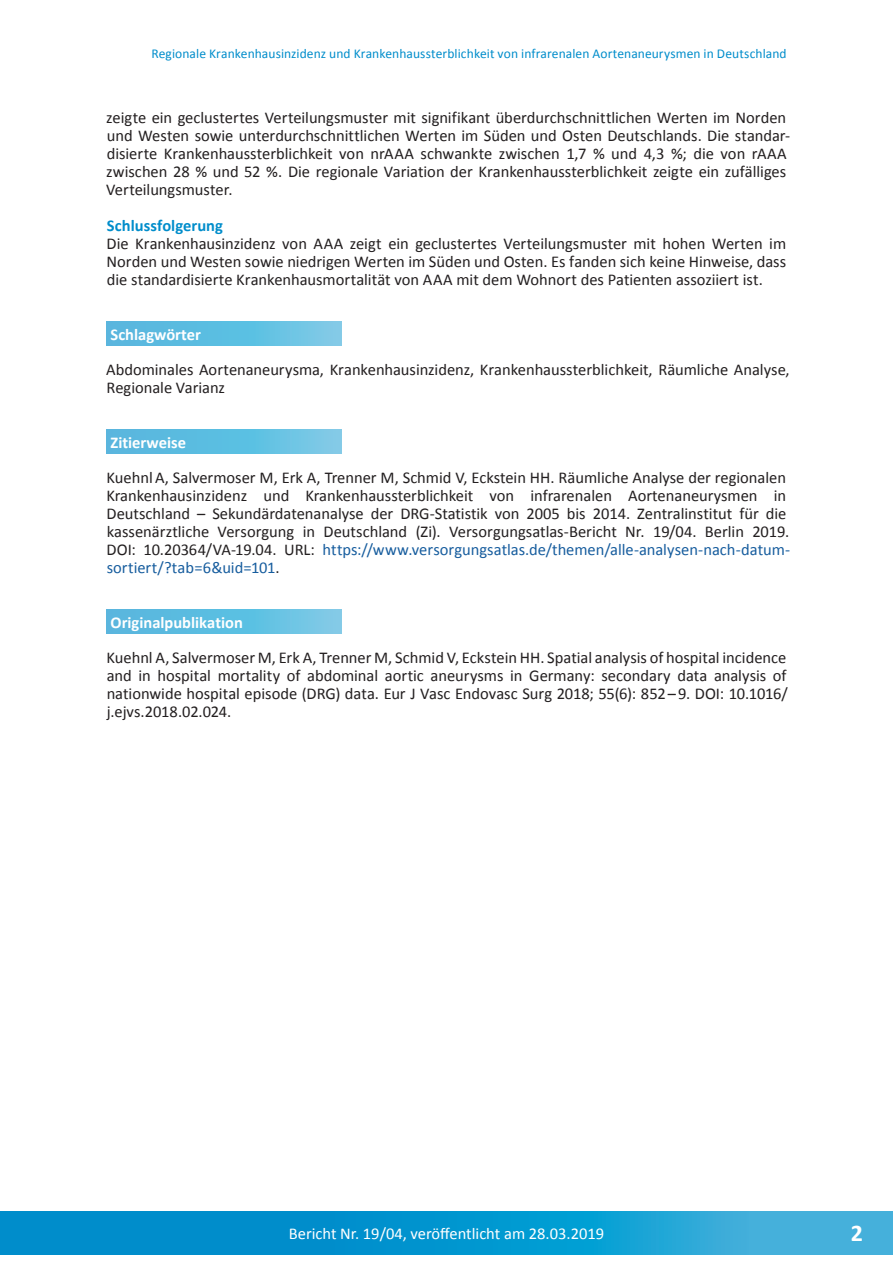
<style>
.page{position:relative;width:893px;height:1263px;background:#fff}
.page>*{position:absolute;margin:0;border:0;box-sizing:border-box;transform-origin:0 0}
.t1{font:700 24px "Calibri";color:#fff}
.Fließtext_en{font:16.5px/18px "Calibri";color:#231f20}
.Fließtext{font:16.5px/18px "Calibri";letter-spacing:-.005em;color:#231f20}
.t2{font:16.5px "Calibri";color:#fff}
.t3{font:700 16.5px "Calibri";color:#fff}
.Zwischenüberschrift{font:700 16.5px "Calibri";letter-spacing:.005em;color:#008dcb}
.t4{font:13.5px "Calibri";letter-spacing:.005em;color:#008dcb}
.s1{color:#175d9e}
</style>
<div class="page">
<svg style="left:0;top:1212px;width:893px;height:42px;background:#119ad1"></svg>
<svg style="left:106px;top:321px;width:236px;height:24px;background:#62bfe1"></svg>
<svg style="left:106px;top:429px;width:236px;height:25px;background:#62bfe1"></svg>
<svg style="left:106px;top:610px;width:236px;height:24px;background:#62bfe1"></svg>
<p class="t4" style="left:151px;top:45px;width:637px">Regionale Krankenhausinzidenz und Krankenhaussterblichkeit von infrarenalen Aortenaneurysmen in Deutschland</p>
<p class="Fließtext" style="left:106px;top:109px;width:685px">zeigte ein geclustertes Verteilungsmuster mit signifikant überdurchschnittlichen Werten im Norden und Westen sowie unterdurchschnittlichen Werten im Süden und Osten Deutschlands. Die standar&shy;disierte Krankenhaussterblichkeit von nrAAA schwankte zwischen 1,7 % und 4,3 %; die von rAAA zwischen 28 % und 52 %. Die regionale Variation der Krankenhaussterblichkeit zeigte ein zufälliges Verteilungsmuster.</p>
<p class="Zwischenüberschrift" style="left:107px;top:215px;width:118px">Schlussfolgerung</p>
<p class="Fließtext" style="left:107px;top:235px;width:681px;text-align:justify">Die Krankenhausinzidenz von AAA zeigt ein geclustertes Verteilungsmuster mit hohen Werten im Norden und Westen sowie niedrigen Werten im Süden und Osten. Es fanden sich keine Hinweise, dass die standardisierte Krankenhausmortalität von AAA mit dem Wohnort des Patienten assoziiert ist.</p>
<p class="t3" style="left:111px;top:323px;width:92px">Schlagwörter</p>
<p class="Fließtext" style="left:106px;top:361px;width:685px">Abdominales Aortenaneurysma, Krankenhausinzidenz, Krankenhaussterblichkeit, Räumliche Analyse,<br>Regionale Varianz</p>
<p class="t3" style="left:111px;top:432px;width:77px">Zitierweise</p>
<p class="Fließtext_en" style="left:107px;top:469px;width:685px">KuehnlA, Salvermoser M, Erk A, Trenner M, Schmid V, Eckstein HH. Räumliche Analyse der regionalen Krankenhausinzidenz und Krankenhaussterblichkeit von infrarenalen Aortenaneurysmen in Deutschland – Sekundärdatenanalyse der DRG-Statistik von 2005 bis 2014. Zentralinstitut für die kassenärztliche Versorgung in Deutschland (Zi). Versorgungsatlas-Bericht Nr. 19/04. Berlin 2019.<br>DOI: 10.20364/VA-19.04. URL: <span class="s1">https://www.versorgungsatlas.de/themen/alle-analysen-nach-datum&shy;sortiert/?tab=6&amp;uid=101</span>.</p>
<p class="t3" style="left:111px;top:612px;width:134px">Originalpublikation</p>
<p class="Fließtext_en" style="left:107px;top:649px;width:683px;text-align:justify">Kuehnl A, Salvermoser M, Erk A, Trenner M, Schmid V, Eckstein HH. Spatial analysis of hospital incidence and in hospital mortality of abdominal aortic aneurysms in Germany: secondary data analysis of nationwide hospital episode (DRG) data. Eur J Vasc Endovasc Surg 2018; 55(6): 852 – 9. DOI: 10.1016/ j.ejvs.2018.02.024.</p>
<p class="t2" style="left:289px;top:1223px;width:317px">Bericht Nr. 19/04, veröffentlicht am 28.03.2019</p>
<h1 class="t1" style="left:851px;top:1218px;width:14px">2</h1>
</div>
